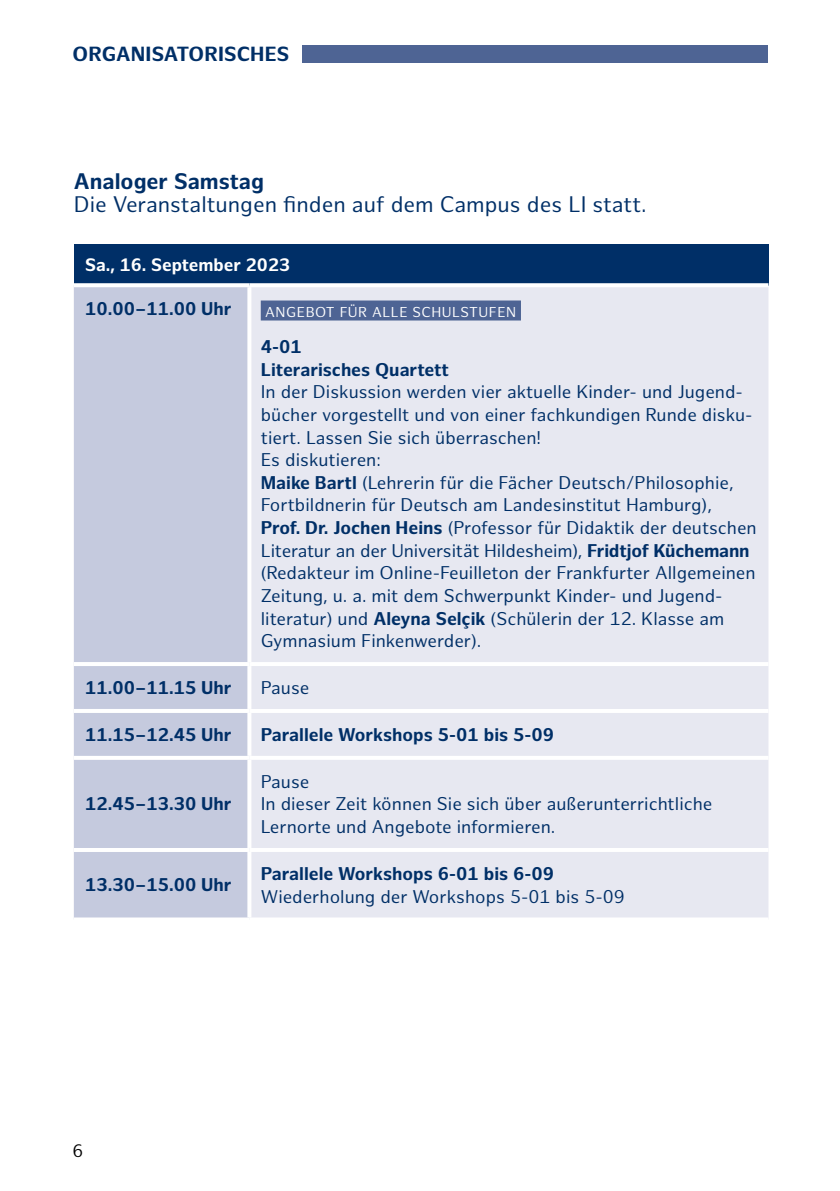
<style>
.page{position:relative;width:840px;height:1191px;background:#fff}
.page>*{position:absolute;margin:0;border:0;box-sizing:border-box;transform-origin:0 0}
.t1{font:22px "Hamburg Sans";color:#002f67}
.t2{font:700 22px "Hamburg Sans";color:#002f67}
.t3{font:700 20px "Hamburg Sans";letter-spacing:.01em;color:#002f67}
.t4{font:18px/22.6px "Hamburg Sans";color:#002f67}
.t5{font:700 18px/22.6px "Hamburg Sans";color:#002f67}
.t6{font:700 17.6px "Hamburg Sans";color:#fff}
.t7{font:17.6px "Hamburg Sans";color:#000}
.t8{font:14px "Hamburg Sans";letter-spacing:.04em;color:#fff}
.s1{font-weight:700}
</style>
<div class="page">
<div style="left:302px;top:45px;width:466px;height:17px;background:#4e6494"></div>
<div style="left:74px;top:244px;width:694px;height:41px;background:#002f67"></div>
<div style="left:74px;top:287px;width:173px;height:630px;background:#c5cade"></div>
<div style="left:251px;top:287px;width:517px;height:630px;background:#e7e8f1"></div>
<svg style="left:74px;top:283px;width:175px;height:2px"></svg>
<svg style="left:249px;top:283px;width:519px;height:3px;fill:#fff"></svg>
<svg style="left:247px;top:287px;width:2px;height:375px"></svg>
<hr style="left:74px;top:662px;width:175px;height:4px;background:#fff">
<hr style="left:249px;top:662px;width:519px;height:4px;background:#fff">
<svg style="left:247px;top:666px;width:1px;height:43px"></svg>
<hr style="left:74px;top:709px;width:175px;height:4px;background:#fff">
<hr style="left:249px;top:709px;width:519px;height:4px;background:#fff">
<svg style="left:247px;top:713px;width:1px;height:43px"></svg>
<hr style="left:74px;top:756px;width:175px;height:4px;background:#fff">
<hr style="left:249px;top:756px;width:519px;height:4px;background:#fff">
<svg style="left:247px;top:760px;width:1px;height:88px"></svg>
<hr style="left:74px;top:848px;width:175px;height:4px;background:#fff">
<hr style="left:249px;top:848px;width:519px;height:4px;background:#fff">
<svg style="left:247px;top:852px;width:1px;height:65px"></svg>
<svg style="left:74px;top:917px;width:175px;height:1px"></svg>
<div style="left:260px;top:300px;width:260px;height:20px;background:#4e6494"></div>
<p class="t3" style="left:72px;top:42px;width:218px">Organisatorisches</p>
<p class="t2" style="left:74px;top:168px;width:191px">Analoger Samstag</p>
<p class="t1" style="left:74px;top:192px;width:574px">Die Veranstaltungen finden auf dem Campus des LI statt.</p>
<p class="t6" style="left:85px;top:254px;width:206px">Sa., 16. September 2023</p>
<p class="t5" style="left:85px;top:298px;width:148px">10.00–11.00 Uhr</p>
<p class="t8" style="left:265px;top:303px;width:21px">Angebot</p>
<p class="t8" style="left:339px;top:303px;width:42px">für alle</p>
<p class="t8" style="left:412px;top:303px;width:20px">Schulstufen</p>
<p class="t5" style="left:260px;top:336px;width:190px">4-01<br>Literarisches Quartett</p>
<p class="t4" style="left:260px;top:381px;width:497px">In der Diskussion werden vier aktuelle Kinder- und Jugend&shy;bücher vorgestellt und von einer fachkundigen Runde disku&shy;tiert. Lassen Sie sich überraschen!<br>Es diskutieren:<br><span class="s1">Maike Bartl</span> (Lehrerin für die Fächer Deutsch/Philosophie, Fortbildnerin für Deutsch am Landesinstitut Hamburg),<br><span class="s1">Prof. Dr. Jochen Heins</span> (Professor für Didaktik der deutschen Literatur an der Universität Hildesheim), <span class="s1">Fridtjof Küchemann </span>(Redakteur im Online-Feuilleton der Frankfurter Allgemeinen Zeitung, u. a. mit dem Schwerpunkt Kinder- und Jugend&shy;literatur) und <span class="s1">Aleyna Selçik</span> (Schülerin der 12. Klasse am Gymnasium Finkenwerder).</p>
<p class="t5" style="left:85px;top:677px;width:148px">11.00–11.15 Uhr</p>
<p class="t4" style="left:260px;top:677px;width:50px">Pause</p>
<p class="t5" style="left:85px;top:724px;width:148px">11.15–12.45 Uhr</p>
<p class="t5" style="left:260px;top:724px;width:295px">Parallele Workshops 5-01 bis 5-09</p>
<p class="t5" style="left:85px;top:793px;width:148px">12.45–13.30 Uhr</p>
<p class="t5" style="left:85px;top:874px;width:148px">13.30–15.00 Uhr</p>
<p class="t4" style="left:260px;top:771px;width:453px">Pause<br>In dieser Zeit können Sie sich über außerunterrichtliche<br>Lernorte und Angebote informieren.</p>
<p class="t5" style="left:260px;top:863px;width:295px">Parallele Workshops 6-01 bis 6-09</p>
<p class="t4" style="left:260px;top:885px;width:365px">Wiederholung der Workshops 5-01 bis 5-09</p>
<p class="t7" style="left:72px;top:1140px;width:12px">6</p>
</div>
